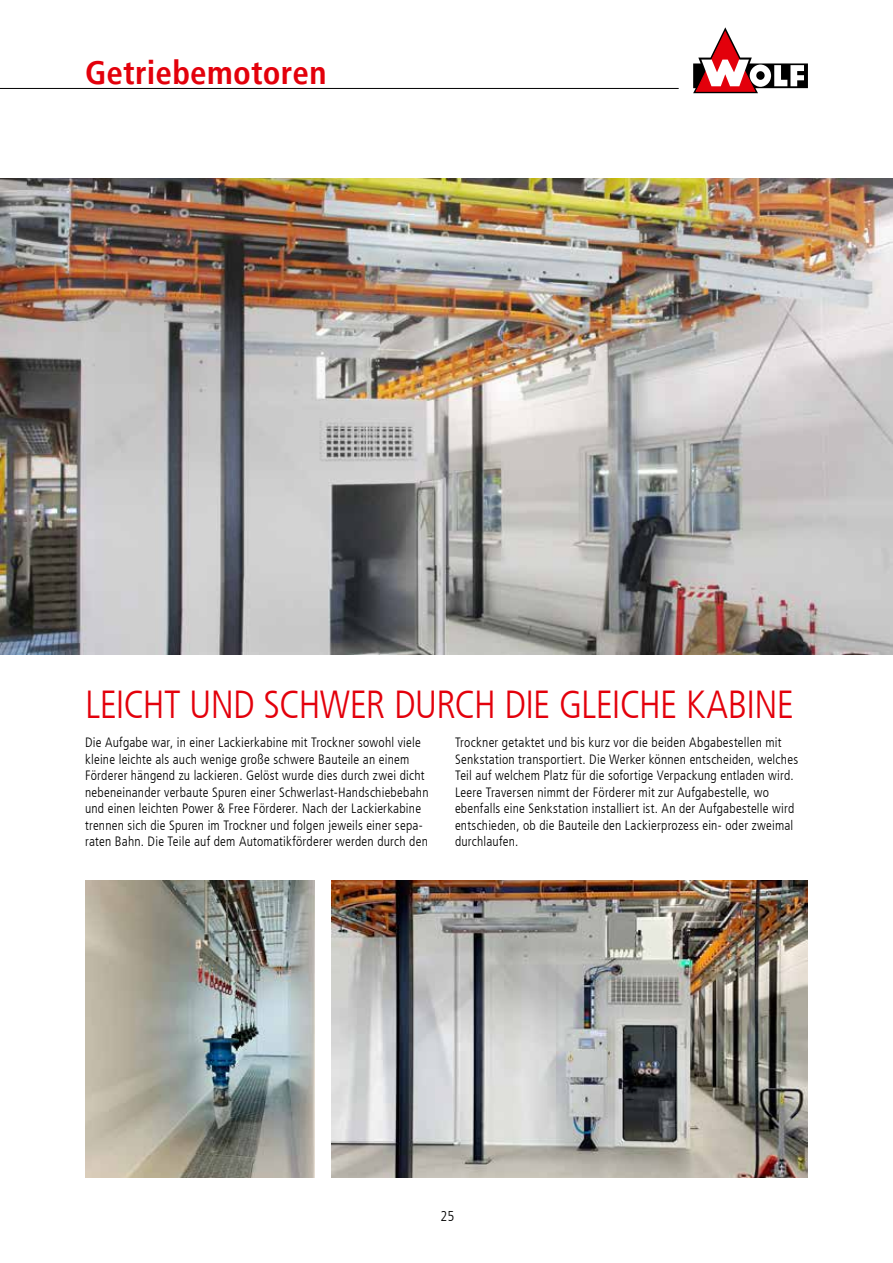
<style>
.page{position:relative;width:893px;height:1263px;background:#fff}
.page>*{position:absolute;margin:0;border:0;box-sizing:border-box;transform-origin:0 0}
.t1{font:300 condensed 39px "Frutiger";letter-spacing:-.02em;color:#e3000b}
.t2{font:700 condensed 33px "Frutiger";letter-spacing:.005em;color:#e3000b}
.t3{font:300 condensed 14.25px "Frutiger";color:#000}
.t4{font:300 condensed 13.5px/16.5px "Frutiger";letter-spacing:.015em;color:#000}
</style>
<div class="page">
<hr style="left:0;top:88px;width:679px;height:1px;background:#000">
<img style="left:0;top:179px;width:893px;height:476px">
<img style="left:85px;top:880px;width:230px;height:298px">
<img style="left:332px;top:880px;width:476px;height:298px">
<svg style="left:693px;top:27px;width:115px;height:66px"></svg>
<h2 class="t2" style="left:85px;top:53px;width:243px">Getriebemotoren</h2>
<h1 class="t1" style="left:85px;top:682px;width:710px">LEICHT UND SCHWER DURCH DIE GLEICHE KABINE</h1>
<p class="t4" style="left:85px;top:735px;width:345px">Die Aufgabe war, in einer Lackierkabine mit Trockner sowohl viele kleine leichte als auch wenige große schwere Bauteile an einem Förderer hängend zu lackieren. Gelöst wurde dies durch zwei dicht nebeneinander verbaute Spuren einer Schwerlast-Handschiebebahn und einen leichten Power &amp; Free Förderer. Nach der Lackierkabine trennen sich die Spuren im Trockner und folgen jeweils einer sepa&shy;raten Bahn. Die Teile auf dem Automatikförderer werden durch den</p>
<p class="t4" style="left:455px;top:735px;width:345px">Trockner getaktet und bis kurz vor die beiden Abgabestellen mit Senkstation transportiert. Die Werker können entscheiden, welches Teil auf welchem Platz für die sofortige Verpackung entladen wird.<br>Leere Traversen nimmt der Förderer mit zur Aufgabestelle, wo ebenfalls eine Senkstation installiert ist. An der Aufgabestelle wird entschieden, ob die Bauteile den Lackierprozess ein- oder zweimal durchlaufen.</p>
<p class="t3" style="left:440px;top:1207px;width:15px">25</p>
</div>
